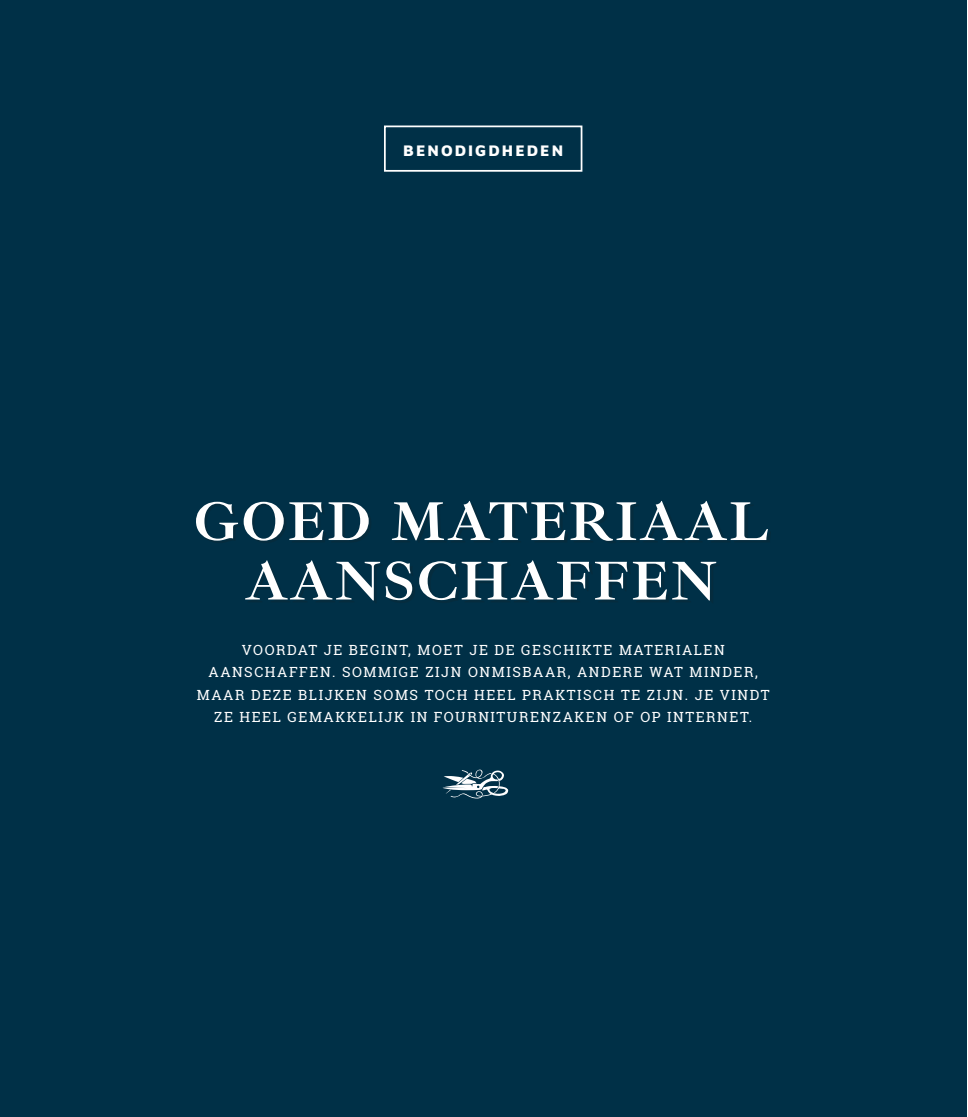
<style>
.page{position:relative;width:968px;height:1117px;background:#fff}
.page>*{position:absolute;margin:0;border:0;box-sizing:border-box;transform-origin:0 0}
.t1{font:700 56px/59.5px "Ibarra Real Nova";letter-spacing:.03em;color:#fff;text-align:center}
.t2{font:800 15.75px "Maven Pro";letter-spacing:.13em;color:#fff}
.t3{font:14px/22.6px "Roboto Slab";letter-spacing:.11em;color:#fff;text-align:center}
</style>
<div class="page">
<div style="left:0;top:0;width:967px;height:1117px;background:#003047"></div>
<div style="left:384px;top:125px;width:198px;height:47px;border:2px solid #fff"></div>
<svg style="left:442px;top:769px;width:66px;height:29px"></svg>
<p class="t2" style="left:403px;top:140px;width:161px">BENODIGDHEDEN</p>
<h1 class="t1" style="left:194px;top:493px;width:576px">GOED MATERIAAL<br>AANSCHAFFEN</h1>
<p class="t3" style="left:197px;top:638px;width:574px">VOORDAT JE BEGINT, MOET JE DE GESCHIKTE MATERIALEN AANSCHAFFEN. SOMMIGE ZIJN ONMISBAAR, ANDERE WAT MINDER, MAAR DEZE BLIJKEN SOMS TOCH HEEL PRAKTISCH TE ZIJN. JE VINDT ZE HEEL GEMAKKELIJK IN FOURNITURENZAKEN OF OP INTERNET.</p>
</div>
